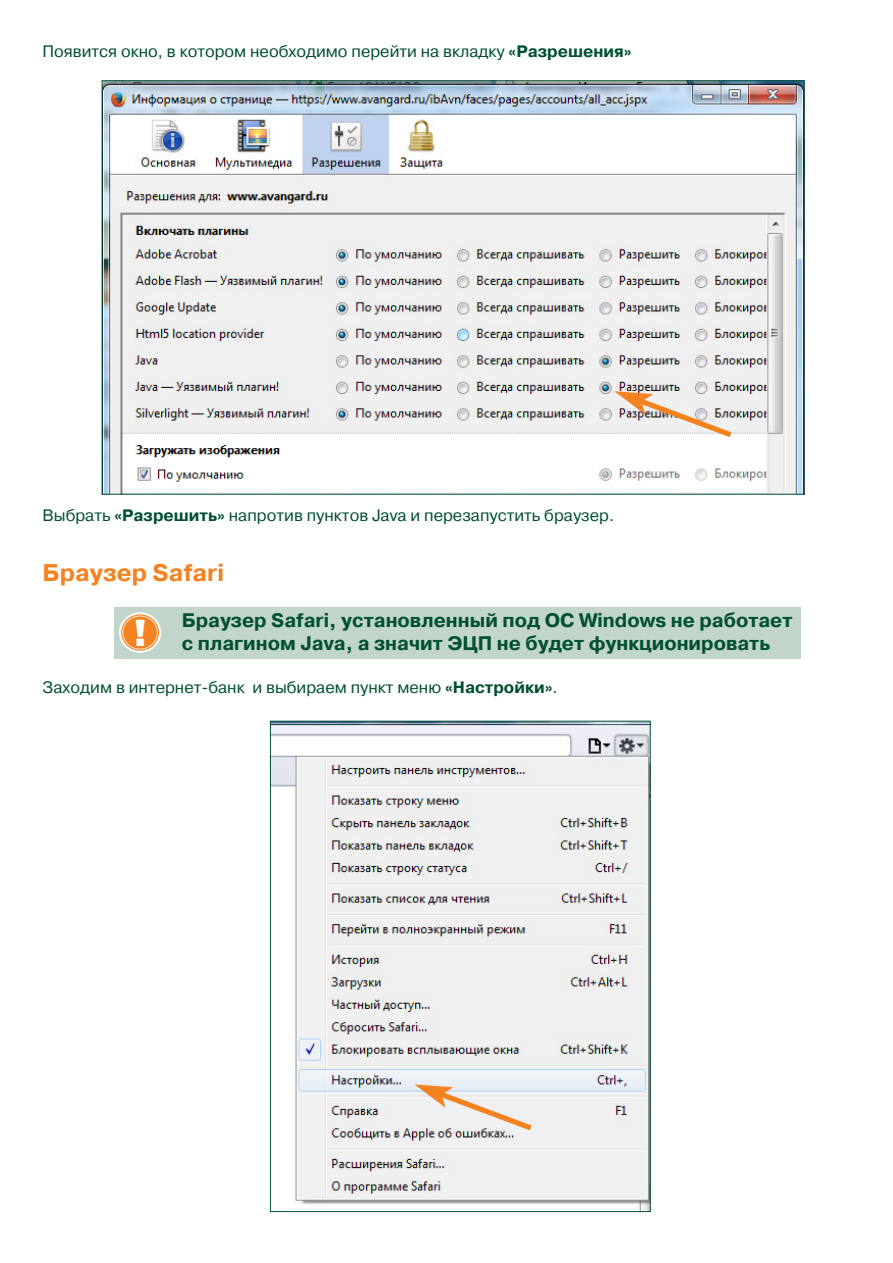
<style>
.page{position:relative;width:893px;height:1263px;background:#fff}
.page>*{position:absolute;margin:0;border:0;box-sizing:border-box;transform-origin:0 0}
.t1{font:800 39px "Franklin Gothic";color:#fff}
.t2{font:700 24px "Pragmatica C";color:#f58220}
.t3{font:700 19.5px/23.4px "Pragmatica C";color:#00502f}
.t4{font:16.5px "Pragmatica C";color:#00502f}
.s1{font-weight:700}
</style>
<div class="page">
<div style="left:114px;top:607px;width:686px;height:51px;background:#c2d5cb"></div>
<img style="left:104px;top:82px;width:698px;height:411px">
<svg style="left:119px;top:612px;width:42px;height:41px"></svg>
<svg style="left:121px;top:614px;width:38px;height:37px"></svg>
<svg style="left:122px;top:616px;width:36px;height:33px"></svg>
<div style="left:123px;top:616px;width:34px;height:33px;background:#f58220;border-radius:50%"></div>
<svg style="left:614px;top:391px;width:117px;height:46px"></svg>
<img style="left:272px;top:723px;width:377px;height:487px">
<svg style="left:414px;top:1084px;width:117px;height:46px"></svg>
<p class="t4" style="left:43px;top:43px;width:591px">Появится окно, в котором необходимо перейти на вкладку <span class="s1">«Разрешения»</span></p>
<p class="t4" style="left:43px;top:506px;width:573px">Выбрать <span class="s1">«Разрешить»</span> напротив пунктов Java и перезапустить браузер.</p>
<h2 class="t2" style="left:43px;top:559px;width:183px">Браузер Safari</h2>
<p class="t3" style="left:182px;top:609px;width:612px">Браузер Safari, установленный под ОС Windows не работает с плагином Java, а значит ЭЦП не будет функционировать</p>
<p class="t4" style="left:43px;top:678px;width:517px">Заходим в интернет-банк и выбираем пункт меню <span class="s1">«Настройки»</span>.</p>
<h1 class="t1" style="left:134px;top:608px;width:14px">!</h1>
</div>
